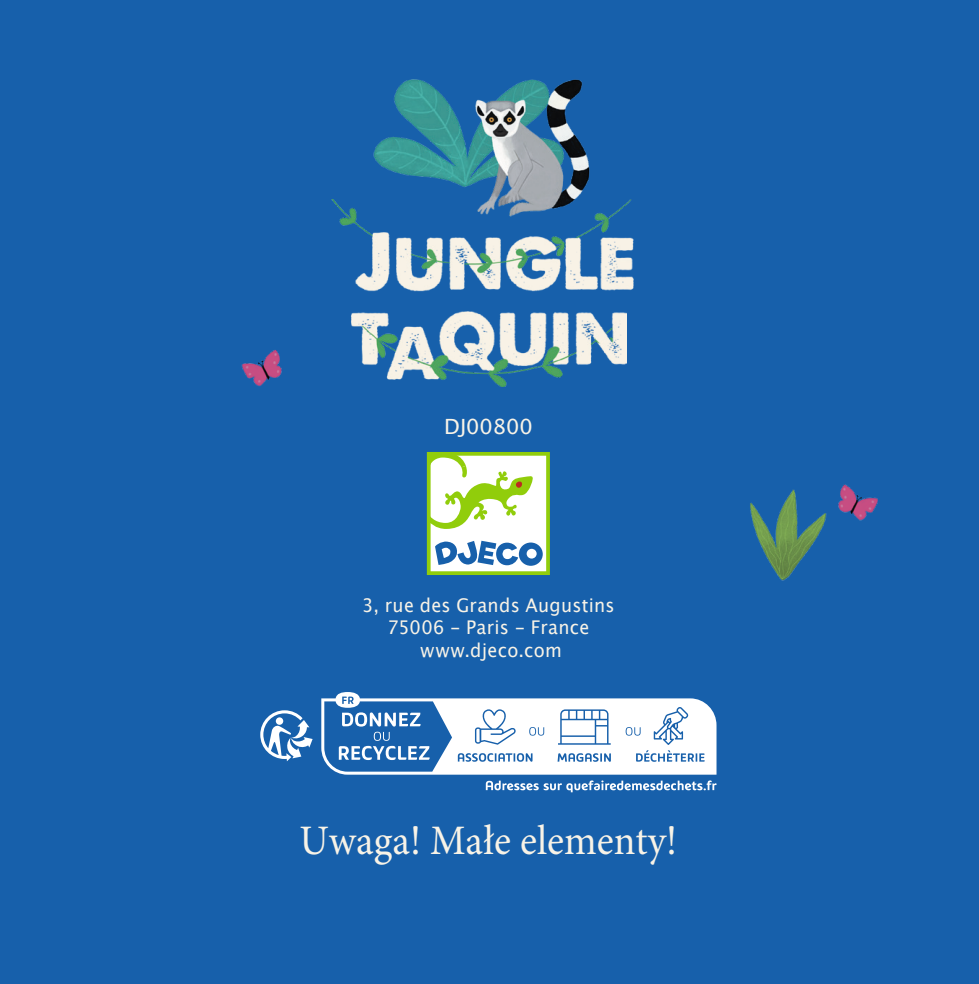
<style>
.page{position:relative;width:979px;height:984px;background:#1760ab}
.page>*{position:absolute;margin:0;border:0;box-sizing:border-box;transform-origin:0 0}
.t1{font:42px "Minion Pro";color:#f8f3e7;scale:.95 1}
.t2{font:21px "Lucida Grande";color:#f8f3e7}
.t3{font:18.9px "Lucida Grande";letter-spacing:.02em;color:#f8f3e7;scale:.95 1}
</style>
<div class="page">
<svg style="left:427px;top:452px;width:123px;height:123px;background:#cce2b8"></svg>
<img style="left:332px;top:199px;width:302px;height:93px">
<img style="left:351px;top:311px;width:276px;height:76px">
<img style="left:358px;top:79px;width:261px;height:148px">
<img style="left:750px;top:489px;width:72px;height:92px">
<img style="left:241px;top:350px;width:41px;height:36px">
<img style="left:822px;top:484px;width:55px;height:44px">
<svg style="left:260px;top:710px;width:53px;height:51px"></svg>
<svg style="left:321px;top:692px;width:395px;height:100px"></svg>
<p class="t2" style="left:444px;top:414px;width:90px">DJ00800</p>
<p class="t3" style="left:362px;top:594px;width:267px">3, rue des Grands Augustins</p>
<p class="t3" style="left:387px;top:617px;width:214px">75006 - Paris - France</p>
<p class="t3" style="left:421px;top:639px;width:150px">www.djeco.com</p>
<p class="t1" style="left:300px;top:812px;width:399px">Uwaga! Małe elementy!</p>
</div>
